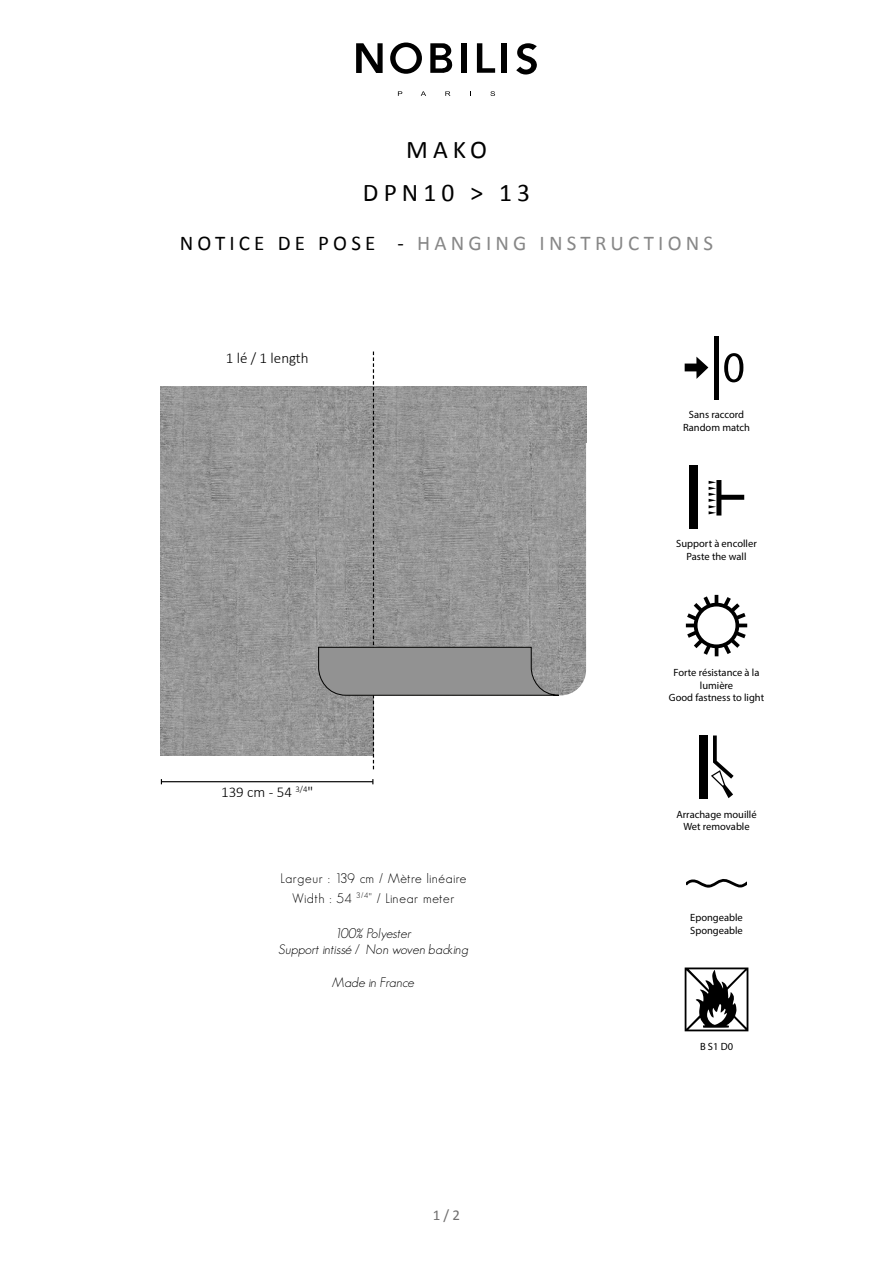
<style>
.page{position:relative;width:893px;height:1263px;background:#fff}
.page>*{position:absolute;margin:0;border:0;box-sizing:border-box;transform-origin:0 0}
.t1{font:25.5px/42.9px "Calibri";letter-spacing:.2em;color:#000;text-align:center}
.t2{font:21px "Calibri";letter-spacing:.2em;color:#878787}
.t3{font:300 15px "Calibri";color:#000}
.t4{font:15px "Calibri";color:#706f6f}
.t5{font:italic 300 13.5px/16.2px "Geosans";color:#000;text-align:center}
.t6{font:300 13.5px/20px "Geosans";letter-spacing:.04em;color:#000;text-align:center}
.t7{font:10.5px/12.6px "Myriad Pro";color:#000;text-align:center}
.s1{color:#000}
</style>
<div class="page">
<svg style="left:398px;top:91px;width:4px;height:5px"></svg>
<svg style="left:421px;top:91px;width:5px;height:5px"></svg>
<svg style="left:445px;top:91px;width:5px;height:5px"></svg>
<svg style="left:490px;top:91px;width:5px;height:5px"></svg>
<div style="left:461px;top:43px;width:6px;height:30px;background:#000"></div>
<div style="left:502px;top:43px;width:5px;height:30px;background:#000"></div>
<svg style="left:477px;top:43px;width:18px;height:30px"></svg>
<svg style="left:356px;top:43px;width:27px;height:30px"></svg>
<svg style="left:516px;top:43px;width:21px;height:32px"></svg>
<svg style="left:390px;top:43px;width:32px;height:31px"></svg>
<svg style="left:430px;top:43px;width:22px;height:30px"></svg>
<img style="left:161px;top:387px;width:157px;height:368px">
<img style="left:559px;top:387px;width:27px;height:308px">
<hr style="left:161px;top:781px;width:212px;height:1px;background:#000">
<svg style="left:318px;top:351px;width:241px;height:418px"></svg>
<div style="left:689px;top:465px;width:8px;height:63px;background:#000"></div>
<svg style="left:709px;top:480px;width:35px;height:35px"></svg>
<svg style="left:687px;top:879px;width:59px;height:9px"></svg>
<svg style="left:724px;top:353px;width:19px;height:29px"></svg>
<svg style="left:685px;top:357px;width:23px;height:22px"></svg>
<div style="left:714px;top:336px;width:5px;height:64px;background:#000"></div>
<svg style="left:686px;top:595px;width:61px;height:61px"></svg>
<div style="left:699px;top:735px;width:9px;height:64px;background:#000"></div>
<svg style="left:711px;top:735px;width:23px;height:63px"></svg>
<svg style="left:685px;top:967px;width:63px;height:64px"></svg>
<h1 class="t1" style="left:363px;top:128px;width:169px">MAKO<br>DPN10 &gt; 13</h1>
<h2 class="t2" style="left:180px;top:230px;width:535px"><span class="s1">NOTICE DE POSE -</span> HANGING INSTRUCTIONS</h2>
<h3 class="t3" style="left:226px;top:349px;width:84px">1 lé / 1 length</h3>
<h3 class="t3" style="left:221px;top:782px;width:94px">139 cm - 54 <sup>3/4</sup>"</h3>
<p class="t6" style="left:280px;top:868px;width:188px">Largeur : 139 cm / Mètre linéaire<br>Width : 54 <sup>3/4</sup>" / Linear meter</p>
<p class="t5" style="left:279px;top:925px;width:191px">100% Polyester<br>Support intissé / Non woven backing</p>
<p class="t5" style="left:333px;top:975px;width:83px">Made in France</p>
<h3 class="t4" style="left:433px;top:1206px;width:28px">1/2</h3>
<p class="t7" style="left:683px;top:408px;width:69px">Sans raccord<br>Random match</p>
<p class="t7" style="left:676px;top:537px;width:82px">Support à encoller<br>Paste the wall</p>
<p class="t7" style="left:669px;top:666px;width:97px">Forte résistance à la lumière<br>Good fastness to light</p>
<p class="t7" style="left:676px;top:807px;width:82px">Arrachage mouillé<br>Wet removable</p>
<p class="t7" style="left:690px;top:911px;width:54px;text-align:left">Epongeable<br>Spongeable</p>
<p class="t7" style="left:700px;top:1040px;width:35px">B S1 D0</p>
</div>
